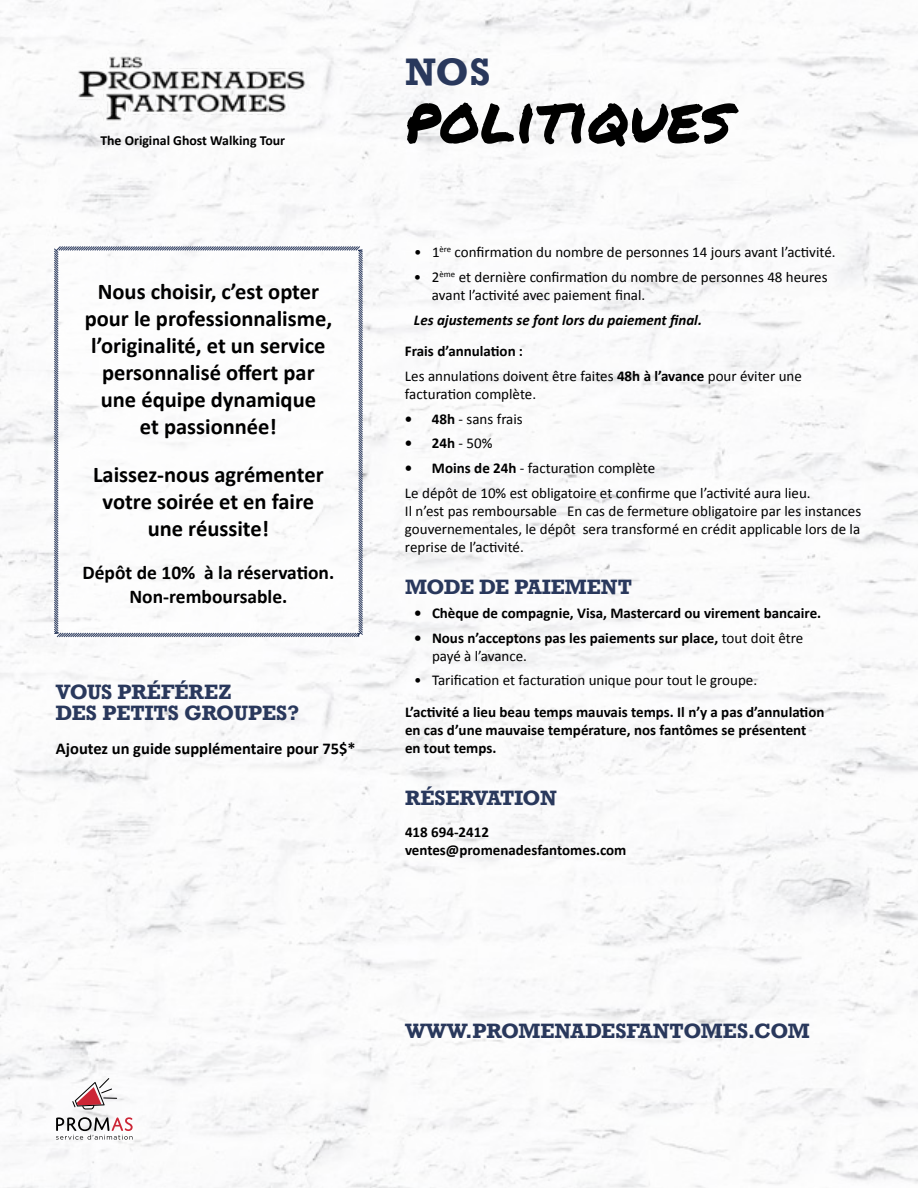
<style>
.page{position:relative;width:918px;height:1188px;background:#fff}
.page>*{position:absolute;margin:0;border:0;box-sizing:border-box;transform-origin:0 0}
.t1{font:65.4px "Permanent Marker";color:#000}
.t2{font:700 36px "Rockwell";color:#29385c}
.t3{font:700 22.5px/27px "Calibri";color:#000;text-align:center}
.t4{font:700 19.5px/21.6px "Rockwell";color:#29385c}
.t5{font:700 19.5px/23.4px "Calibri";color:#000;text-align:center}
.t6{font:700 19.5px "Rockwell";letter-spacing:-.025em;color:#29385c}
.t7{font:700 16.5px "Calibri";color:#000}
.t8{font:15px/18px "Calibri";color:#000}
.t9{font:700 15px/18px "Calibri";color:#000}
.t10{font:italic 700 15px "Calibri";color:#000}
.t11{font:700 13.8px "Calibri";color:#000}
.s1{font-weight:700}
.s2{font-weight:400}
</style>
<div class="page">
<img style="left:0;top:0;width:918px;height:1188px">
<img style="left:72px;top:50px;width:239px;height:76px">
<svg style="left:53px;top:245px;width:311px;height:393px"></svg>
<svg style="left:56px;top:1117px;width:77px;height:23px"></svg>
<svg style="left:72px;top:1078px;width:45px;height:32px"></svg>
<p class="t11" style="left:100px;top:130px;width:186px">The Original Ghost Walking Tour</p>
<h3 class="t3" style="left:85px;top:278px;width:249px">Nous choisir, c’est opter pour le professionnalisme, l’originalité, et un service personnalisé offert par une équipe dynamique<br>et passionnée!</h3>
<h3 class="t3" style="left:93px;top:460px;width:232px">Laissez-nous agrémenter votre soirée et en faire une réussite!</h3>
<h3 class="t5" style="left:83px;top:560px;width:253px">Dépôt de 10% à la réservation.<br>Non-remboursable.</h3>
<h3 class="t4" style="left:56px;top:681px;width:245px">VOUS PRÉFÉREZ<br>DES PETITS GROUPES?</h3>
<p class="t7" style="left:56px;top:736px;width:301px">Ajoutez un guide supplémentaire pour 75$*</p>
<h2 class="t2" style="left:405px;top:49px;width:87px">NOS</h2>
<h1 class="t1" style="left:405px;top:70px;width:327px">POLITIQUES</h1>
<p class="t8" style="left:414px;top:243px;width:423px">• 1<sup>ère</sup> confirmation du nombre de personnes 14 jours avant l’activité.</p>
<p class="t8" style="left:432px;top:268px;width:397px;text-indent:-18px">• 2<sup>ème</sup> et dernière confirmation du nombre de personnes 48 heures avant l’activité avec paiement final.</p>
<p class="t10" style="left:414px;top:309px;width:290px">Les ajustements se font lors du paiement final.</p>
<p class="t8" style="left:405px;top:338px;width:398px;line-height:24.8px"><span class="s1">Frais d’annulation :<br></span>Les annulations doivent être faites <span class="s1">48h à l’avance</span> pour éviter une</p>
<p class="t8" style="left:405px;top:385px;width:133px">facturation complète.</p>
<p class="t8" style="left:405px;top:409px;width:119px"><span class="s1">• 48h</span> - sans frais</p>
<p class="t9" style="left:405px;top:434px;width:89px">• 24h <span class="s2">- 50%</span></p>
<p class="t8" style="left:405px;top:455px;width:407px;line-height:24.8px"><span class="s1">• Moins de 24h</span> - facturation complète<br>Le dépôt de 10% est obligatoire et confirme que l’activité aura lieu.</p>
<p class="t8" style="left:405px;top:502px;width:458px;text-align:justify">Il n’est pas remboursable En cas de fermeture obligatoire par les instances gouvernementales, le dépôt sera transformé en crédit applicable lors de la reprise de l’activité.</p>
<h3 class="t4" style="left:405px;top:576px;width:228px">MODE DE PAIEMENT</h3>
<p class="t9" style="left:414px;top:604px;width:409px">• Chèque de compagnie, Visa, Mastercard ou virement bancaire.</p>
<p class="t9" style="left:432px;top:628px;width:373px;text-indent:-18px">• Nous n’acceptons pas les paiements sur place, <span class="s2">tout doit être payé à l’avance.</span></p>
<p class="t8" style="left:414px;top:671px;width:345px">• Tarification et facturation unique pour tout le groupe.</p>
<p class="t9" style="left:405px;top:702px;width:421px">L’activité a lieu beau temps mauvais temps. Il n’y a pas d’annulation en cas d’une mauvaise température, nos fantômes se présentent en tout temps.</p>
<h3 class="t6" style="left:405px;top:786px;width:153px">RÉSERVATION</h3>
<p class="t9" style="left:405px;top:822px;width:223px">418 694-2412 ventes@promenadesfantomes.com</p>
<h3 class="t4" style="left:405px;top:1020px;width:406px">WWW.PROMENADESFANTOMES.COM</h3>
</div>
